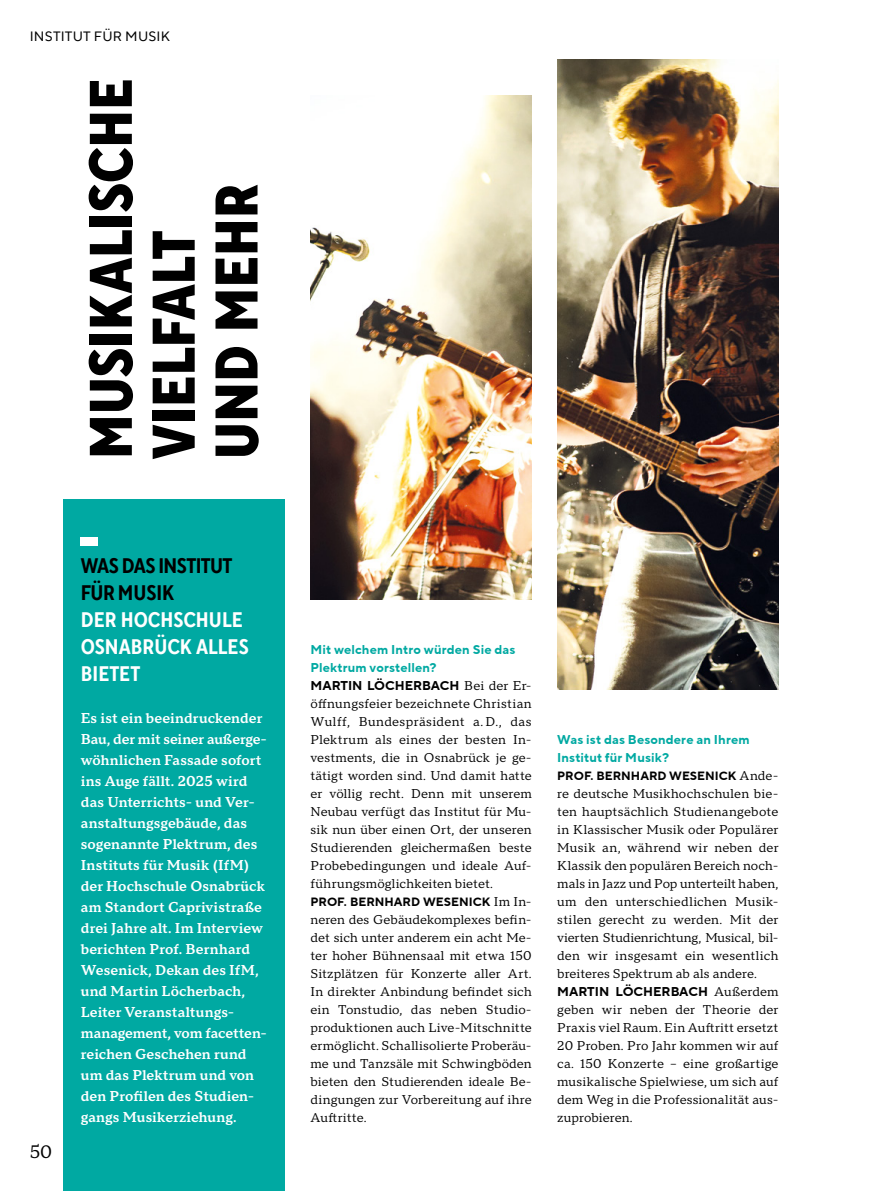
<style>
.page{position:relative;width:872px;height:1191px;background:#fff}
.page>*{position:absolute;margin:0;border:0;box-sizing:border-box;transform-origin:0 0}
.t1{font:800 60px/62.8px "TT Norms Std Cond";letter-spacing:-.005em;color:#000}
.t2{font:700 21px/27px "TT Norms Std Cond";color:#fff}
.t3{font:700 21px/27px "TT Norms Std Cond";letter-spacing:-.025em;color:#000}
.t4{font:18px "TT Norms Pro Serif";color:#000}
.t5{font:14.25px/21px "TT Norms Pro Serif Dm Bd";letter-spacing:.01em;color:#fff}
.t6{font:13.5px "TT Norms Pro";letter-spacing:.015em;color:#000}
.t7{font:12.75px/18px "TT Norms Pro Serif";letter-spacing:.01em;color:#000;text-align:justify}
.t8{font:700 12.75px/18px "TT Norms Pro";letter-spacing:.01em;color:#00a9a2}
.t9{font:700 12.75px "TT Norms Pro";color:#000}
.t10{font:700 12px "TT Norms Pro";color:#000}
.s1{color:#000}
.s2{font-family:"TT Norms Pro Serif";font-weight:400;color:#000}
.s3{font-family:"TT Norms Pro Serif";font-weight:400;font-size:12.75px}
.s4{font-family:"TT Norms Pro Serif";font-weight:400}
</style>
<div class="page">
<div style="left:64px;top:499px;width:221px;height:692px;background:#00a9a2"></div>
<div style="left:81px;top:537px;width:17px;height:9px;background:#fff"></div>
<img style="left:557px;top:60px;width:221px;height:630px">
<img style="left:310px;top:96px;width:221px;height:504px">
<p class="t6" style="left:30px;top:26px;width:142px">INSTITUT FÜR MUSIK</p>
<h1 class="t1" style="left:78px;top:459px;width:382px;rotate:-90deg">MUSIKALISCHE<br>VIELFALT<br>UND MEHR</h1>
<h3 class="t4" style="left:30px;top:1138px;width:24px">50</h3>
<h2 class="t3" style="left:81px;top:551px;width:153px">WAS DAS INSTITUT<br>FÜR MUSIK</h2>
<h2 class="t2" style="left:81px;top:605px;width:169px">DER HOCHSCHULE<br>OSNABRÜCK ALLES<br>BIETET</h2>
<p class="t5" style="left:81px;top:706px;width:188px">Es ist ein beeindruckender<br>Bau, der mit seiner außerge&shy;wöhnlichen Fassade sofort ins Auge fällt. 2025 wird das Unterrichts- und Ver&shy;anstaltungsgebäude, das sogenannte Plektrum, des<br>Instituts für Musik (IfM) der Hochschule Osnabrück am Standort Caprivistraße drei Jahre alt. Im Interview berichten Prof. Bernhard<br>Wesenick, Dekan des IfM, und Martin Löcherbach,<br>Leiter Veranstaltungs&shy;management, vom facetten&shy;reichen Geschehen rund um das Plektrum und von den Profilen des Studien&shy;gangs Musikerziehung.</p>
<p class="t8" style="left:310px;top:640px;width:223px">Mit welchem Intro würden Sie das<br>Plektrum vorstellen?<br><span class="s1">MARTIN LÖCHERBACH</span> <span class="s2">Bei der Er-</span></p>
<p class="t7" style="left:310px;top:693px;width:223px">öffnungsfeier bezeichnete Christian Wulff, Bundespräsident a. D., das Plektrum als eines der besten In&shy;vestments, die in Osnabrück je ge&shy;tätigt worden sind. Und damit hatte er völlig recht. Denn mit unserem Neubau verfügt das Institut für Mu&shy;sik nun über einen Ort, der unseren Studierenden gleichermaßen beste Probebedingungen und ideale Auf&shy;führungsmöglichkeiten bietet.</p>
<p class="t10" style="left:310px;top:892px;width:223px">PROF. BERNHARD WESENICK <span class="s3">Im In-</span></p>
<p class="t7" style="left:310px;top:909px;width:223px">neren des Gebäudekomplexes befin&shy;det sich unter anderem ein acht Me&shy;ter hoher Bühnensaal mit etwa 150<br>Sitzplätzen für Konzerte aller Art.<br>In direkter Anbindung befindet sich ein Tonstudio, das neben Studio&shy;produktionen auch Live-Mitschnitte ermöglicht. Schallisolierte Proberäu&shy;me und Tanzsäle mit Schwingböden bieten den Studierenden ideale Be&shy;dingungen zur Vorbereitung auf ihre Auftritte.</p>
<p class="t8" style="left:557px;top:730px;width:194px">Was ist das Besondere an Ihrem<br>Institut für Musik?</p>
<p class="t10" style="left:557px;top:766px;width:223px">PROF. BERNHARD WESENICK <span class="s3">Ande-</span></p>
<p class="t7" style="left:557px;top:783px;width:223px">re deutsche Musikhochschulen bie&shy;ten hauptsächlich Studienangebote in Klassischer Musik oder Populärer Musik an, während wir neben der Klassik den populären Bereich noch&shy;mals in Jazz und Pop unterteilt haben, um den unterschiedlichen Musik&shy;stilen gerecht zu werden. Mit der vierten Studienrichtung, Musical, bil&shy;den wir insgesamt ein wesentlich breiteres Spektrum ab als andere.</p>
<p class="t9" style="left:557px;top:982px;width:223px">MARTIN LÖCHERBACH <span class="s4">Außerdem</span></p>
<p class="t7" style="left:557px;top:999px;width:223px">geben wir neben der Theorie der Praxis viel Raum. Ein Auftritt ersetzt 20 Proben. Pro Jahr kommen wir auf ca. 150 Konzerte – eine großartige musikalische Spielwiese, um sich auf dem Weg in die Professionalität aus&shy;zuprobieren.</p>
</div>
